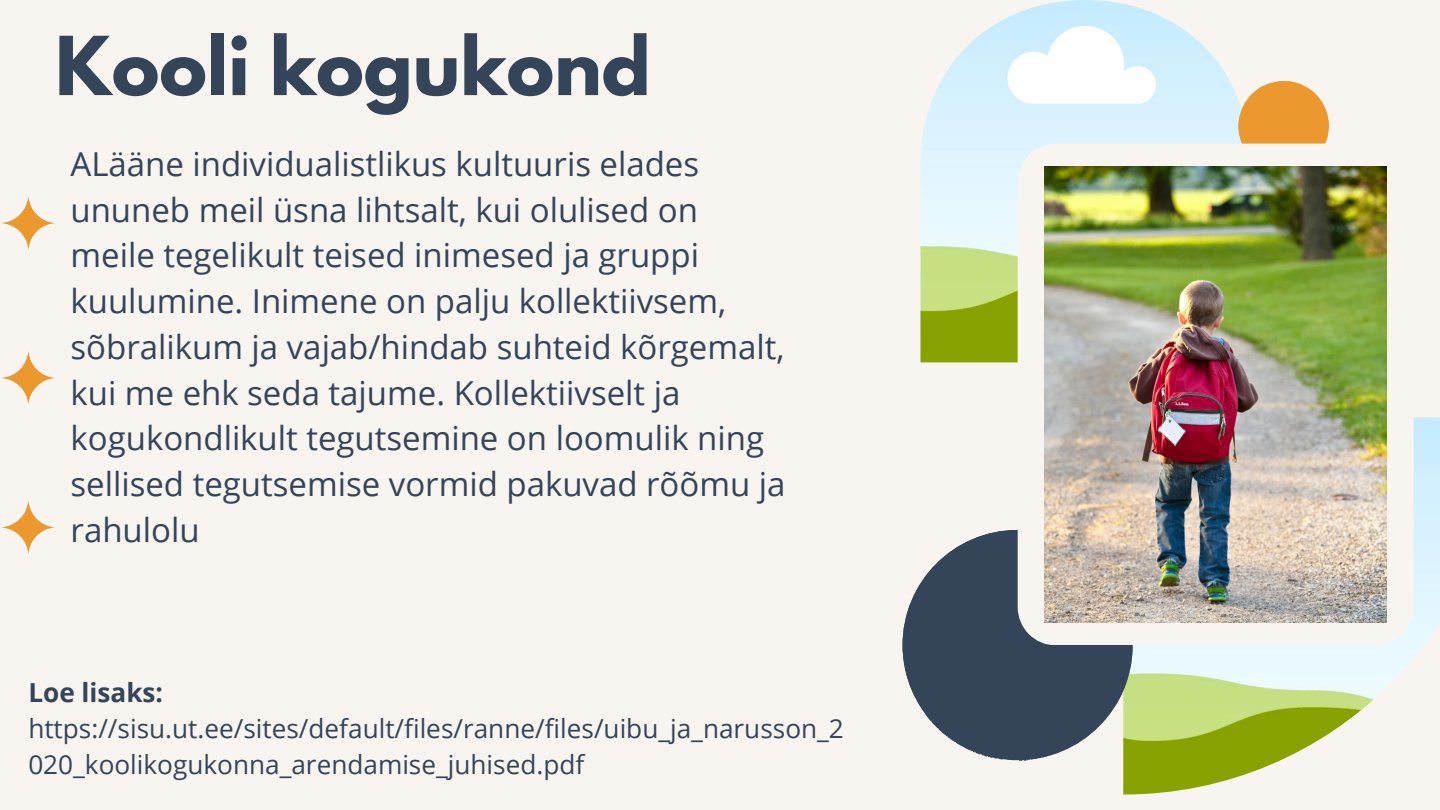
<style>
.page{position:relative;width:1440px;height:810px;background:#f8f4f0}
.page>*{position:absolute;margin:0;border:0;box-sizing:border-box;transform-origin:0 0}
.t1{font:700 72px "League Spartan";color:#344559}
.t2{font:33px/45.8px "Open Sans";color:#344559}
.t3{font:26.2px/36px "Open Sans";color:#344559}
.s1{font-weight:700}
</style>
<div class="page">
<svg style="left:2px;top:196px;width:53px;height:53px"></svg>
<svg style="left:2px;top:351px;width:53px;height:53px"></svg>
<svg style="left:2px;top:501px;width:53px;height:53px"></svg>
<img style="left:920px;top:0;width:310px;height:362px">
<svg style="left:1158px;top:81px;width:171px;height:63px;background:#e3caa1"></svg>
<img style="left:1123px;top:417px;width:317px;height:377px">
<svg style="left:903px;top:530px;width:230px;height:231px;fill:#344559"></svg>
<svg style="left:1018px;top:144px;width:396px;height:501px"></svg>
<img style="left:1045px;top:167px;width:342px;height:455px">
<p class="t1" style="left:55px;top:30px;width:597px">Kooli kogukond</p>
<p class="t2" style="left:71px;top:140px;width:717px">ALääne individualistlikus kultuuris elades ununeb meil üsna lihtsalt, kui olulised on meile tegelikult teised inimesed ja gruppi kuulumine. Inimene on palju kollektiivsem, sõbralikum ja vajab/hindab suhteid kõrgemalt, kui me ehk seda tajume. Kollektiivselt ja kogukondlikult tegutsemine on loomulik ning sellised tegutsemise vormid pakuvad rõõmu ja rahulolu</p>
<p class="t3" style="left:28px;top:674px;width:817px"><span class="s1">Loe lisaks: </span>https://sisu.ut.ee/sites/default/files/ranne/files/uibu_ja_narusson_2<br>020_koolikogukonna_arendamise_juhised.pdf</p>
</div>
